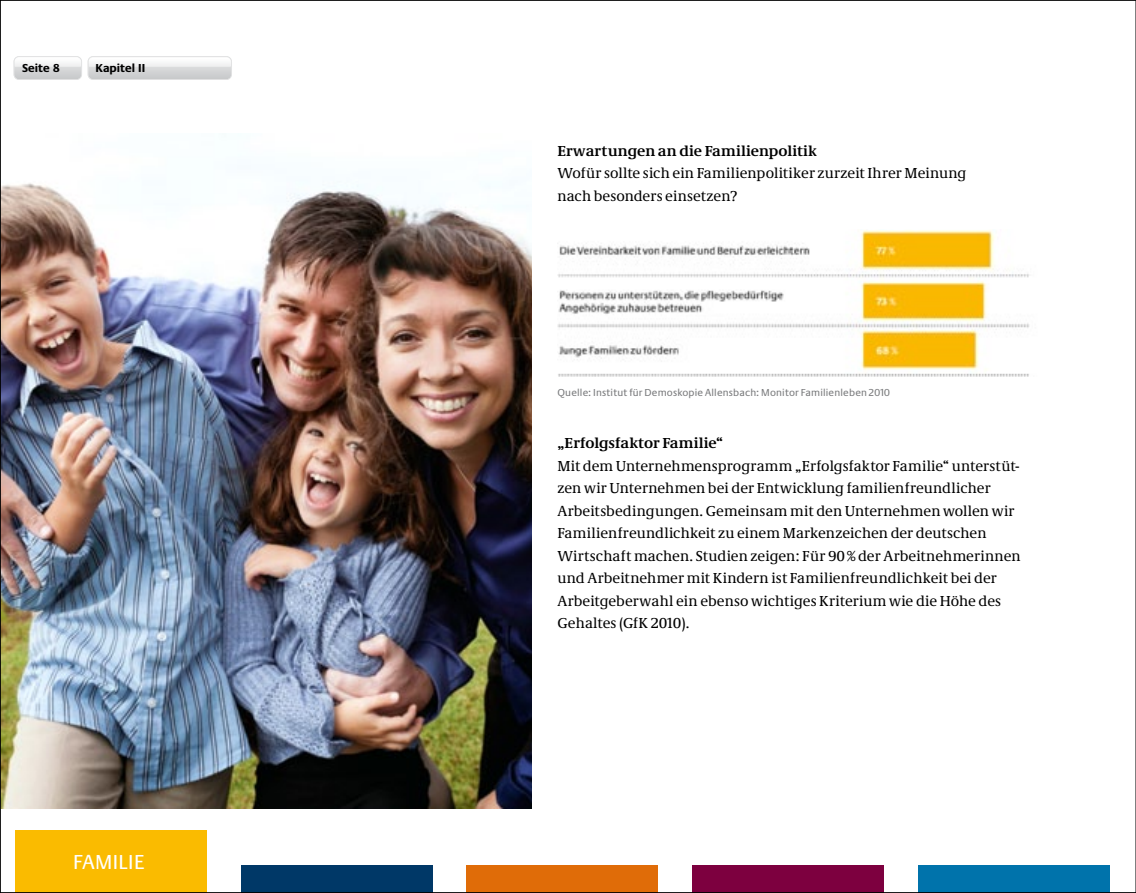
<style>
.page{position:relative;width:1136px;height:893px;background:#fff}
.page>*{position:absolute;margin:0;border:0;box-sizing:border-box;transform-origin:0 0}
.t1{font:21px "Neue Praxis";letter-spacing:.02em;color:#fff}
.Fließtext{font:15px/22.5px "Neue Demos";letter-spacing:.005em;color:#000}
.Subhead_3{font:700 15px "Neue Demos";letter-spacing:.015em;color:#000}
.Fließtext-2{font:700 15px "Neue Demos";letter-spacing:.005em;color:#000}
.t2{font:700 12px "Neue Praxis";color:#000}
.BU{font:10.5px "Neue Praxis";letter-spacing:.015em;color:#7b7c7e}
</style>
<div class="page">
<img style="left:0;top:0;width:1135px;height:893px">
<hr style="left:1135px;top:0;width:1px;height:893px;background:#000">
<p class="t2" style="left:22px;top:61px;width:39px">Seite 8</p>
<p class="t2" style="left:96px;top:60px;width:51px">Kapitel II</p>
<h1 class="t1" style="left:73px;top:849px;width:73px">FAMILIE</h1>
<p class="Subhead_3" style="left:557px;top:141px;width:261px">Erwartungen an die Familienpolitik</p>
<p class="Fließtext" style="left:557px;top:162px;width:410px">Wofür sollte sich ein Familienpolitiker zurzeit Ihrer Meinung nach besonders einsetzen?</p>
<p class="BU" style="left:557px;top:386px;width:334px">Quelle: Institut für Demoskopie Allensbach: Monitor Familienleben 2010</p>
<p class="Fließtext-2" style="left:557px;top:434px;width:167px">„Erfolgsfaktor Familie“</p>
<p class="Fließtext" style="left:557px;top:454px;width:465px">Mit dem Unternehmensprogramm „Erfolgsfaktor Familie“ unterstüt&shy;zen wir Unternehmen bei der Entwicklung familienfreundlicher Arbeitsbedingungen. Gemeinsam mit den Unternehmen wollen wir Familienfreundlichkeit zu einem Markenzeichen der deutschen Wirtschaft machen. Studien zeigen: Für 90% der Arbeitnehmerinnen und Arbeitnehmer mit Kindern ist Familienfreundlichkeit bei der Arbeitgeberwahl ein ebenso wichtiges Kriterium wie die Höhe des Gehaltes (GfK 2010).</p>
</div>
